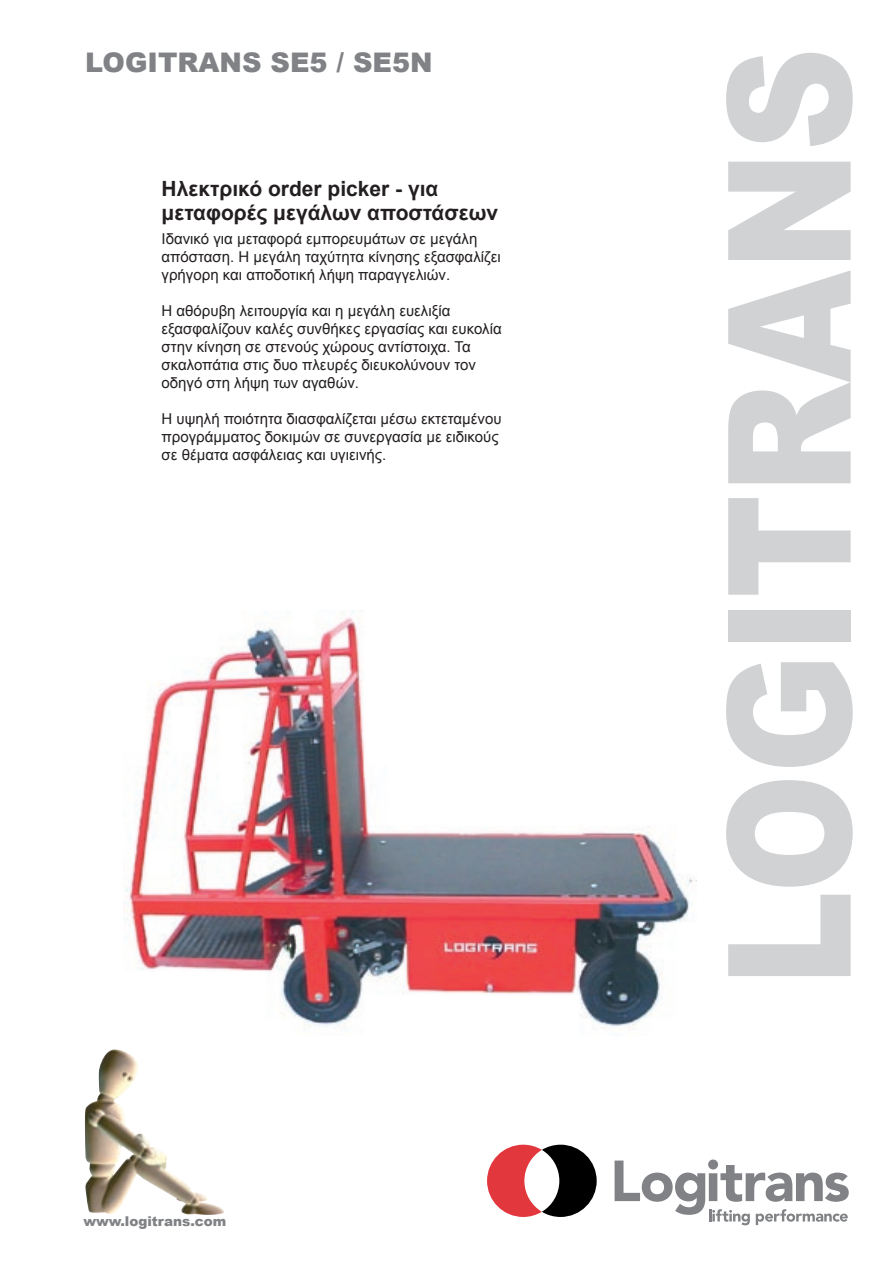
<style>
.page{position:relative;width:893px;height:1263px;background:#fff}
.page>*{position:absolute;margin:0;border:0;box-sizing:border-box;transform-origin:0 0}
.t1{font:900 171px "Arial";color:#d1d2d4;scale:.84 1}
.t2{font:900 27px "Arial";color:#808285}
.t3{font:700 21px/24px "Arial";color:#231f20}
.t4{font:15px/18px "Arial";color:#231f20}
.t5{font:900 13.5px "Arial";color:#808285}
</style>
<div class="page">
<img style="left:85px;top:1049px;width:139px;height:166px">
<svg style="left:615px;top:1159px;width:234px;height:66px"></svg>
<svg style="left:487px;top:1145px;width:110px;height:72px"></svg>
<img style="left:123px;top:610px;width:573px;height:420px">
<p class="t2" style="left:85px;top:43px;width:349px">LOGITRANS SE5 / SE5N</p>
<p class="t1" style="left:665px;top:986px;width:1119px;rotate:-90deg">LOGITRANS</p>
<p class="t3" style="left:162px;top:177px;width:338px">Ηλεκτρικό order picker - για μεταφορές μεγάλων αποστάσεων</p>
<p class="t4" style="left:162px;top:230px;width:341px">Ιδανικό για μεταφορά εμπορευμάτων σε μεγάλη απόσταση. Η μεγάλη ταχύτητα κίνησης εξασφαλίζει γρήγορη και αποδοτική λήψη παραγγελιών.</p>
<p class="t4" style="left:162px;top:302px;width:342px">Η αθόρυβη λειτουργία και η μεγάλη ευελιξία εξασφαλίζουν καλές συνθήκες εργασίας και ευκολία στην κίνηση σε στενούς χώρους αντίστοιχα. Τα σκαλοπάτια στις δυο πλευρές διευκολύνουν τον οδηγό στη λήψη των αγαθών.</p>
<p class="t4" style="left:162px;top:410px;width:342px">Η υψηλή ποιότητα διασφαλίζεται μέσω εκτεταμένου προγράμματος δοκιμών σε συνεργασία με ειδικούς σε θέματα ασφάλειας και υγιεινής.</p>
<p class="t5" style="left:83px;top:1211px;width:145px">www.logitrans.com</p>
</div>
